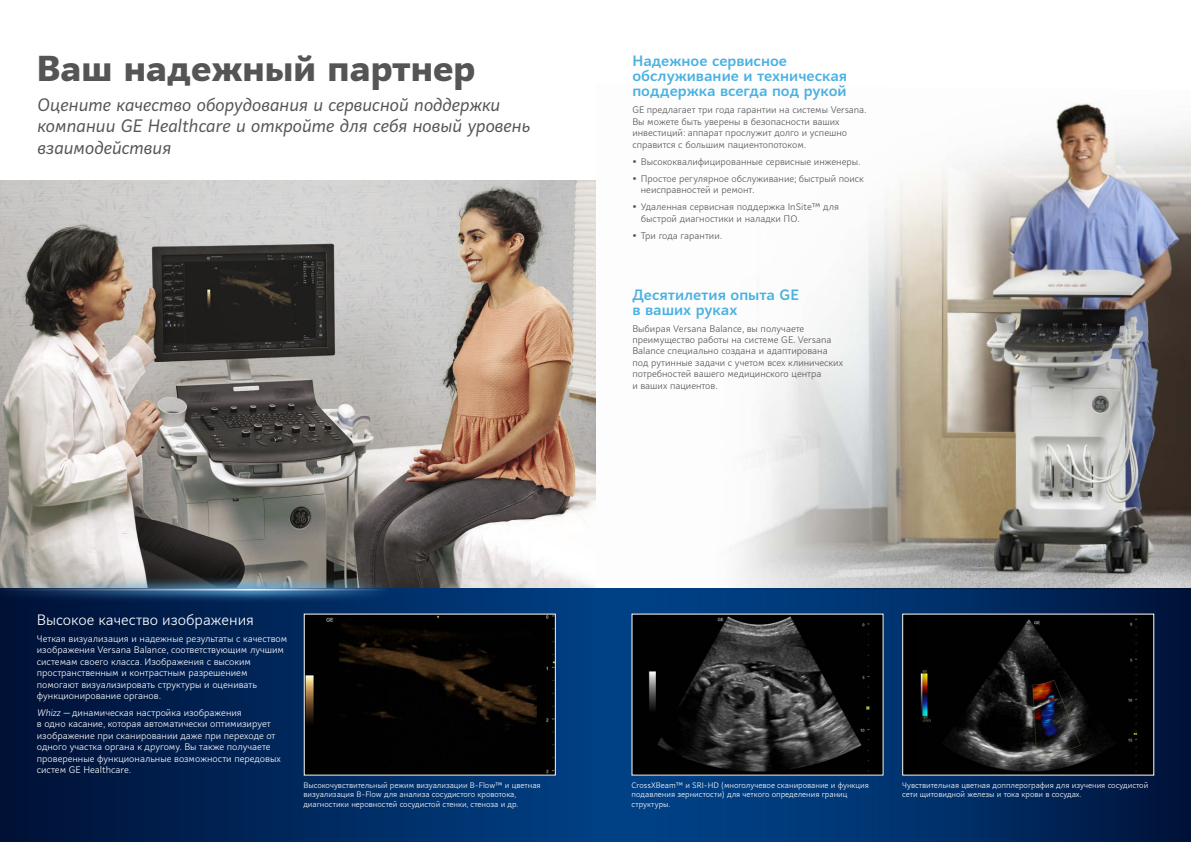
<style>
.page{position:relative;width:1191px;height:842px;background:#fff}
.page>*{position:absolute;margin:0;border:0;box-sizing:border-box;transform-origin:0 0}
.t1{font:800 36px "Mediator";color:#555}
.t2{font:italic 18px/21.6px "Mediator";color:#555}
.t3{font:700 15px/15px "Mediator";color:#4bb1e0}
.t4{font:300 15px "Mediator";color:#fff}
.t5{font:300 9.5px/11.4px "Mediator";color:#555}
.t6{font:300 9.5px/11.4px "Mediator";color:#fff}
.t7{font:300 8px/9.6px "Mediator";color:#fff}
.s1{font-style:italic}
</style>
<div class="page">
<img style="left:0;top:180px;width:595px;height:409px">
<svg style="left:949px;top:589px;width:242px;height:253px;background:#03204d"></svg>
<svg style="left:0;top:589px;width:949px;height:253px;background:#022c61"></svg>
<img style="left:595px;top:103px;width:596px;height:486px">
<img style="left:0;top:575px;width:389px;height:28px">
<img style="left:306px;top:616px;width:248px;height:158px">
<div style="left:632px;top:614px;width:251px;height:161px;background:#000"></div>
<img style="left:648px;top:616px;width:222px;height:156px">
<div style="left:902px;top:614px;width:251px;height:161px;background:#000"></div>
<img style="left:920px;top:618px;width:217px;height:154px">
<h1 class="t1" style="left:37px;top:44px;width:440px">Ваш надежный партнер</h1>
<h2 class="t2" style="left:37px;top:94px;width:494px">Оцените качество оборудования и сервисной поддержки компании GE Healthcare и откройте для себя новый уровень взаимодействия</h2>
<h3 class="t4" style="left:37px;top:610px;width:219px">Высокое качество изображения</h3>
<p class="t6" style="left:37px;top:633px;width:252px">Четкая визуализация и надежные результаты с качеством изображения Versana Balance, соответствующим лучшим системам своего класса. Изображения с высоким пространственным и контрастным разрешением помогают визуализировать структуры и оценивать функционирование органов.</p>
<p class="t6" style="left:37px;top:707px;width:245px"><span class="s1">Whizz</span> — динамическая настройка изображения<br>в одно касание, которая автоматически оптимизирует изображение при сканировании даже при переходе от одного участка органа к другому. Вы также получаете проверенные функциональные возможности передовых систем GE Healthcare.</p>
<p class="t7" style="left:303px;top:780px;width:239px">Высокочувствительный режим визуализации B-Flow™ и цветная визуализация B-Flow для анализа сосудистого кровотока, диагностики неровностей сосудистой стенки, стеноза и др.</p>
<h3 class="t3" style="left:632px;top:54px;width:216px">Надежное сервисное обслуживание и техническая поддержка всегда под рукой</h3>
<p class="t5" style="left:632px;top:104px;width:236px">GE предлагает три года гарантии на системы Versana.<br>Вы можете быть уверены в безопасности ваших инвестиций: аппарат прослужит долго и успешно справится с большим пациентопотоком.</p>
<p class="t5" style="left:632px;top:156px;width:230px">• Высококвалифицированные сервисные инженеры.</p>
<p class="t5" style="left:641px;top:173px;width:224px;text-indent:-9px">• Простое регулярное обслуживание; быстрый поиск неисправностей и ремонт.</p>
<p class="t5" style="left:641px;top:201px;width:200px;text-indent:-9px">• Удаленная сервисная поддержка InSite™ для быстрой диагностики и наладки ПО.</p>
<p class="t5" style="left:632px;top:230px;width:91px">• Три года гарантии.</p>
<h3 class="t3" style="left:632px;top:287px;width:168px">Десятилетия опыта GE в ваших руках</h3>
<p class="t5" style="left:632px;top:323px;width:212px">Выбирая Versana Balance, вы получаете преимущество работы на системе GE. Versana Balance специально создана и адаптирована под рутинные задачи с учетом всех клинических потребностей вашего медицинского центра<br>и ваших пациентов.</p>
<p class="t7" style="left:631px;top:780px;width:239px">CrossXBeam™ и SRI-HD (многолучевое сканирование и функция подавления зернистости) для четкого определения границ структуры.</p>
<p class="t7" style="left:902px;top:780px;width:247px">Чувствительная цветная допплерография для изучения сосудистой сети щитовидной железы и тока крови в сосудах.</p>
</div>
